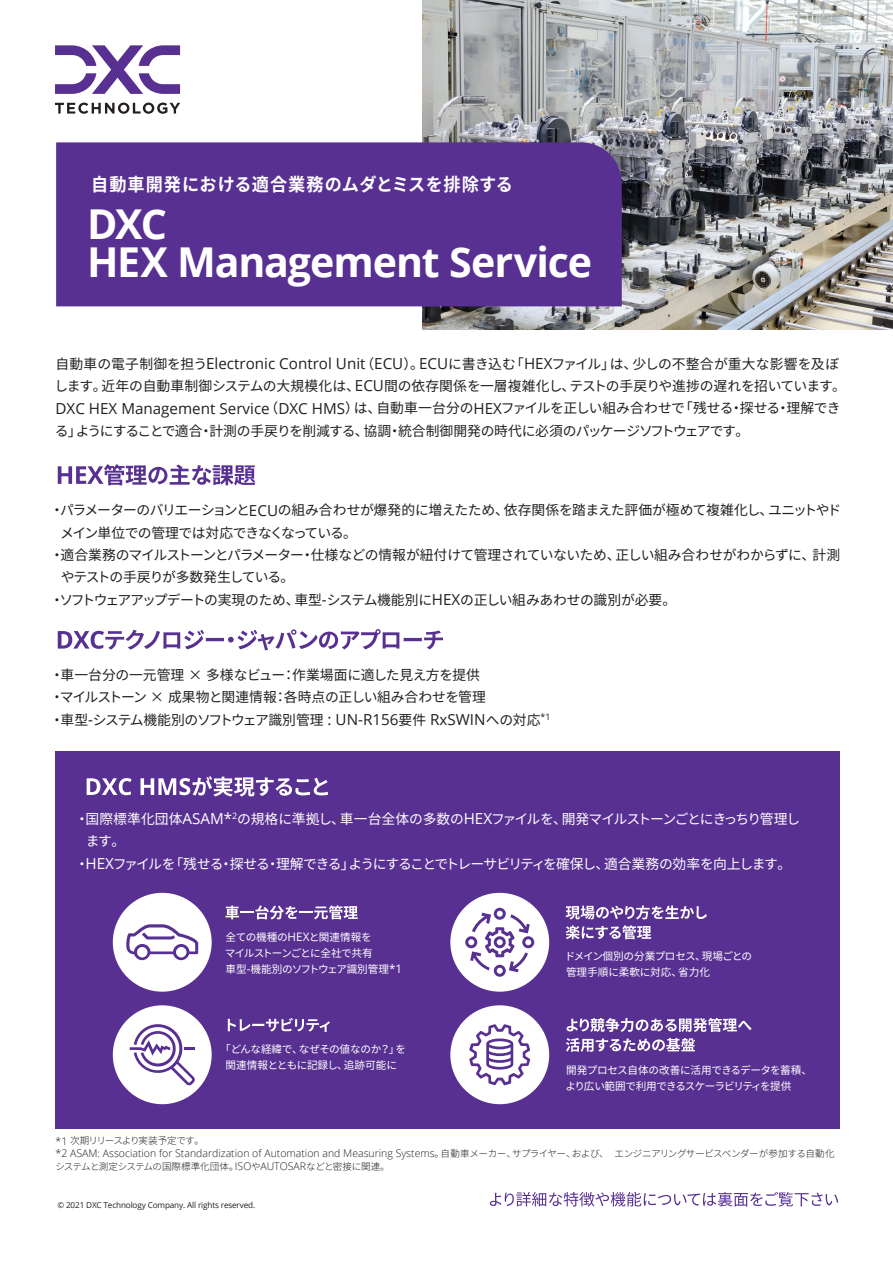
<style>
.page{position:relative;width:893px;height:1263px;background:#fff}
.page>*{position:absolute;margin:0;border:0;box-sizing:border-box;transform-origin:0 0}
.t1{font:700 41.1px/38.2px "Open Sans";letter-spacing:-.025em;color:#fff}
.t2{font:700 18px "Source Han Sans";letter-spacing:.035em;color:#fff;scale:.95 1}
.t3{font:13.8px/22.4px "Source Han Sans";letter-spacing:-.025em;color:#231f20}
.t4{font:13.8px "Source Han Sans";letter-spacing:-.07em;color:#fff}
.t5{font:13.8px "Source Han Sans";letter-spacing:-.025em;color:#fff}
.t6{font:13.8px "Source Han Sans";letter-spacing:-.055em;color:#231f20}
.t7{font:13.8px "Source Han Sans";letter-spacing:-.065em;color:#231f20}
.t8{font:10.65px/15.9px "Source Han Sans";letter-spacing:-.035em;color:#fff}
.t9{font:300 10.5px "Open Sans";color:#231f20}
.t10{font:300 9.6px "Source Han Sans JP";letter-spacing:-.04em;color:#231f20}
.t11{font:300 9.6px "Source Han Sans JP";letter-spacing:-.095em;color:#231f20}
.t12{font:8.25px "Open Sans";letter-spacing:-.02em;color:#231f20}
.s1{font-family:"Open Sans";font-size:15.15px}
.s2{font-family:"Open Sans";font-size:11.7px}
.s3{font-family:"Open Sans";font-size:10.5px}
.s4{font-family:"Source Han Sans JP";font-size:9.6px}
</style>
<div class="page">
<img style="left:422px;top:0;width:471px;height:329px">
<div style="left:56px;top:142px;width:566px;height:164px;background:#583092"></div>
<div style="left:56px;top:751px;width:784px;height:377px;background:#583092"></div>
<svg style="left:87px;top:778px;width:45px;height:17px"></svg>
<svg style="left:141px;top:776px;width:187px;height:20px"></svg>
<svg style="left:225px;top:905px;width:133px;height:14px"></svg>
<svg style="left:490px;top:1192px;width:348px;height:14px"></svg>
<svg style="left:58px;top:464px;width:197px;height:21px"></svg>
<svg style="left:58px;top:629px;width:385px;height:21px"></svg>
<svg style="left:228px;top:1018px;width:102px;height:14px"></svg>
<svg style="left:566px;top:905px;width:141px;height:14px"></svg>
<svg style="left:566px;top:925px;width:85px;height:14px"></svg>
<svg style="left:566px;top:1018px;width:186px;height:14px"></svg>
<svg style="left:566px;top:1038px;width:129px;height:14px"></svg>
<svg style="left:55px;top:103px;width:125px;height:11px"></svg>
<svg style="left:55px;top:45px;width:125px;height:49px"></svg>
<div style="left:113px;top:1005px;width:99px;height:99px;background:#fff;border-radius:50%"></div>
<svg style="left:130px;top:1024px;width:65px;height:62px"></svg>
<div style="left:450px;top:1005px;width:99px;height:99px;background:#fff;border-radius:50%"></div>
<svg style="left:469px;top:1024px;width:61px;height:61px"></svg>
<div style="left:450px;top:893px;width:99px;height:99px;background:#fff;border-radius:50%"></div>
<svg style="left:465px;top:908px;width:69px;height:69px"></svg>
<div style="left:113px;top:893px;width:99px;height:99px;background:#fff;border-radius:50%"></div>
<svg style="left:126px;top:924px;width:72px;height:36px"></svg>
<h2 class="t2" style="left:91px;top:174px;width:446px">自動車開発における適合業務のムダとミスを排除する</h2>
<h1 class="t1" style="left:87px;top:204px;width:507px">DXC<br>HEX Management Service</h1>
<p class="t3" style="left:54px;top:353px;width:793px">自動車の電子制御を担う<span class="s1">Electronic Control Unit</span>（<span class="s1">ECU</span>）。<span class="s1">ECU</span>に書き込む「<span class="s1">HEX</span>ファイル」は、少しの不整合が重大な影響を及ぼします。近年の自動車制御システムの大規模化は、<span class="s1">ECU</span>間の依存関係を一層複雑化し、テストの手戻りや進捗の遅れを招いています。<span class="s1">DXC HEX Management Service</span>（<span class="s1">DXC HMS</span>）は、自動車一台分の<span class="s1">HEX</span>ファイルを正しい組み合わせで「残せる・探せる・理解できる」ようにすることで適合・計測の手戻りを削減する、協調・統合制御開発の時代に必須のパッケージソフトウェアです。</p>
<p class="t3" style="left:50px;top:499px;width:793px">・パラメーターのバリエーションと<span class="s1">ECU</span>の組み合わせが爆発的に増えたため、依存関係を踏まえた評価が極めて複雑化し、ユニットやド</p>
<p class="t6" style="left:60px;top:525px;width:298px">メイン単位での管理では対応できなくなっている。</p>
<p class="t3" style="left:50px;top:544px;width:791px">・適合業務のマイルストーンとパラメーター・仕様などの情報が紐付けて管理されていないため、正しい組み合わせがわからずに、計測</p>
<p class="t7" style="left:61px;top:569px;width:235px">やテストの手戻りが多数発生している。</p>
<p class="t3" style="left:50px;top:589px;width:627px">・ソフトウェアアップデートの実現のため、車型<span class="s1">-</span>システム機能別に<span class="s1">HEX</span>の正しい組みあわせの識別が必要。</p>
<p class="t3" style="left:50px;top:664px;width:502px">・車一台分の一元管理 × 多様なビュー：作業場面に適した見え方を提供<br>・マイルストーン × 成果物と関連情報：各時点の正しい組み合わせを管理<br>・車型<span class="s1">-</span>システム機能別のソフトウェア識別管理 <span class="s1">: UN-R156</span>要件 <span class="s1">RxSWIN</span>への対応<sup>*1</sup></p>
<p class="t5" style="left:75px;top:811px;width:727px">・国際標準化団体<span class="s1">ASAM*</span><sup>2</sup>の規格に準拠し、車一台全体の多数の<span class="s1">HEX</span>ファイルを、開発マイルストーンごとにきっちり管理し</p>
<p class="t4" style="left:86px;top:833px;width:41px">ます。</p>
<p class="t4" style="left:75px;top:856px;width:718px">・<span class="s1">HEX</span>ファイルを「残せる・探せる・理解できる」ようにすることでトレーサビリティを確保し、適合業務の効率を向上します。</p>
<p class="t8" style="left:225px;top:929px;width:179px">全ての機種の<span class="s2">HEX</span>と関連情報を<br>マイルストーンごとに全社で共有<br>車型<span class="s2">-</span>機能別のソフトウェア識別管理<span class="s2">*1</span></p>
<p class="t8" style="left:220px;top:1042px;width:187px;text-align:center">「どんな経緯で、なぜその値なのか？」を関連情報とともに記録し、追跡可能に</p>
<p class="t8" style="left:565px;top:949px;width:189px">ドメイン個別の分業プロセス、現場ごとの管理手順に柔軟に対応、省力化</p>
<p class="t8" style="left:565px;top:1063px;width:248px">開発プロセス自体の改善に活用できるデータを蓄積、より広い範囲で利用できるスケーラビリティを提供</p>
<p class="t11" style="left:56px;top:1135px;width:150px"><span class="s3">*1</span> 次期リリースより実装予定です。</p>
<p class="t9" style="left:56px;top:1146px;width:780px">*2 ASAM: Association for Standardization of Automation and Measuring Systems<span class="s4">。自動車メーカー、サプライヤー、および、　エンジニアリングサービスベンダーが参加する自動化</span></p>
<p class="t10" style="left:55px;top:1161px;width:336px">システムと測定システムの国際標準化団体。<span class="s3">ISO</span>や<span class="s3">AUTOSAR</span>などと密接に関連。</p>
<p class="t12" style="left:57px;top:1199px;width:199px">© 2021 DXC Technology Company. All rights reserved.</p>
</div>
